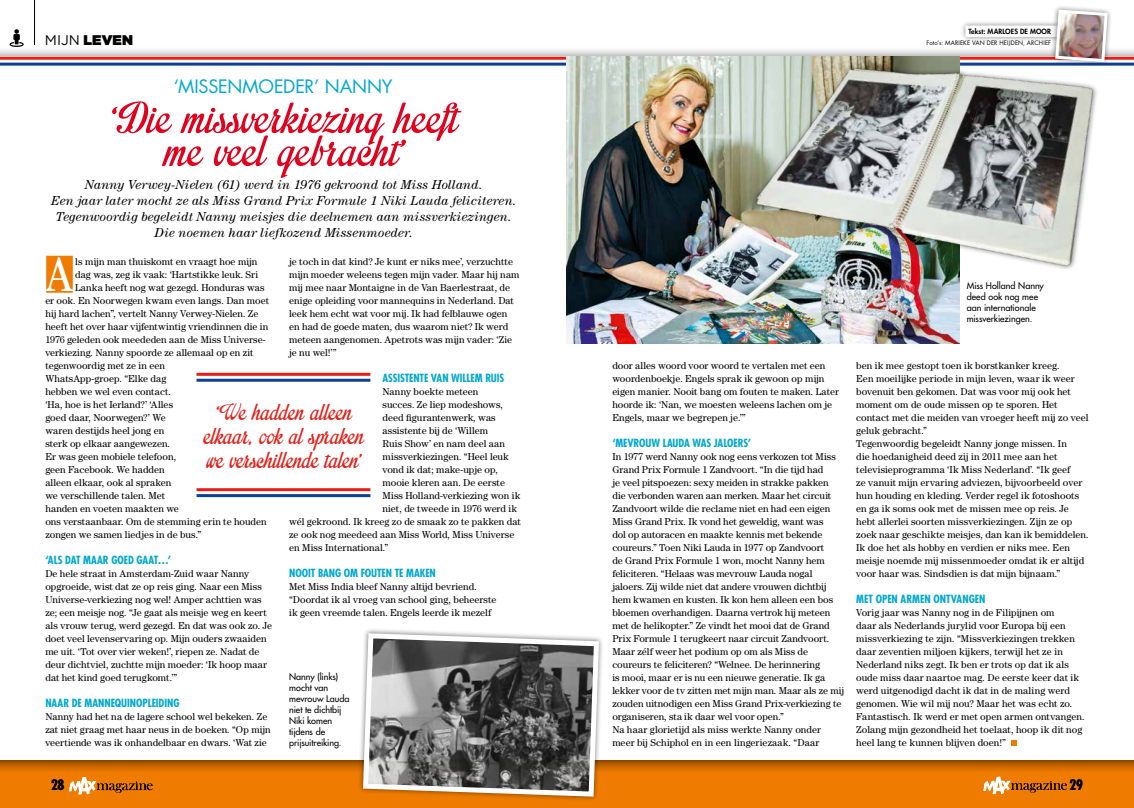
<style>
.page{position:relative;width:1134px;height:808px;background:#fff}
.page>*{position:absolute;margin:0;border:0;box-sizing:border-box;transform-origin:0 0}
.t1{font:60px "Impregnable Personal Use Only";color:#e3001d}
.t2{font:condensed 47.8px "Century Std";color:#fff}
.t3{font:32px/24px "Impregnable Personal Use Only";color:#e51e18;text-align:center;scale:.94 1}
.t4{font:18px "Futura Std";letter-spacing:-.01em;color:#00a8ce}
.t5{font:900 14px "Gotham";letter-spacing:.01em;color:#000}
.t6{font:700 condensed 14px "Futura Std";color:#000}
.t7{font:italic 13px/16px "Century Std";letter-spacing:.01em;color:#000;text-align:center}
.t8{font:700 condensed 11px "Futura Std";letter-spacing:-.005em;color:#00a8ce}
.t9{font:10px/13px "Century Std";color:#000}
.t10{font:500 9px/11px "Futura Std";color:#000}
.t11{font:800 7px "Futura Std";letter-spacing:.01em;color:#000}
.t12{font:6px "Futura Std";letter-spacing:.02em;color:#000}
.s1{font-weight:400}
</style>
<div class="page">
<div style="left:0;top:752px;width:1134px;height:56px;background:#ef7c00"></div>
<svg style="left:10px;top:29px;width:14px;height:17px"></svg>
<div style="left:0;top:46px;width:1134px;height:728px;background:#000;opacity:.4"></div>
<div style="left:0;top:57px;width:1134px;height:703px;background:#fff"></div>
<hr style="left:34px;top:0;width:1px;height:45px;background:#000">
<hr style="left:0;top:57px;width:1134px;height:3px;background:#e51e18">
<hr style="left:0;top:63px;width:1134px;height:3px;background:#0f3f93">
<div style="left:46px;top:256px;width:27px;height:37px;background:#ef7c00"></div>
<svg style="left:1011px;top:740px;width:6px;height:6px"></svg>
<img style="left:567px;top:57px;width:392px;height:286px">
<div style="left:358px;top:628px;width:246px;height:174px;background:#000;opacity:.5"></div>
<svg style="left:360px;top:631px;width:242px;height:168px;background:#807b75"></svg>
<hr style="left:197px;top:488px;width:173px;height:3px;background:#e51e18">
<hr style="left:197px;top:494px;width:173px;height:3px;background:#0f3f93">
<hr style="left:197px;top:373px;width:173px;height:3px;background:#e51e18">
<hr style="left:197px;top:379px;width:173px;height:3px;background:#0f3f93">
<img style="left:737px;top:6px;width:389px;height:302px">
<svg style="left:983px;top:776px;width:84px;height:19px"></svg>
<svg style="left:69px;top:777px;width:84px;height:18px"></svg>
<h3 class="t5" style="left:45px;top:30px;width:90px"><span class="s1">MIJN</span> LEVEN</h3>
<h3 class="t4" style="left:174px;top:75px;width:220px">‘MISSENMOEDER’ NANNY</h3>
<h1 class="t1" style="left:109px;top:91px;width:350px">‘Die missverkiezing heeft</h1>
<h1 class="t1" style="left:164px;top:124px;width:240px">me veel gebracht’</h1>
<p class="t7" style="left:51px;top:176px;width:467px">Nanny Verwey-Nielen (61) werd in 1976 gekroond tot Miss Holland.<br>Een jaar later mocht ze als Miss Grand Prix Formule 1 Niki Lauda feliciteren.<br>Tegenwoordig begeleidt Nanny meisjes die deelnemen aan missverkiezingen.<br>Die noemen haar liefkozend Missenmoeder.</p>
<h2 class="t2" style="left:46px;top:246px;width:28px">A</h2>
<p class="t9" style="left:75px;top:255px;width:184px">ls mijn man thuiskomt en vraagt hoe mijn</p>
<p class="t9" style="left:289px;top:255px;width:232px">je toch in dat kind? Je kunt er niks mee’, verzuchtte mijn moeder weleens tegen mijn vader. Maar hij nam mij mee naar Montaigne in de Van Baerlestraat, de enige opleiding voor mannequins in Nederland. Dat leek hem echt wat voor mij. Ik had felblauwe ogen en had de goede maten, dus waarom niet? Ik werd meteen aangenomen. Apetrots was mijn vader: ‘Zie je nu wel!’”</p>
<p class="t8" style="left:382px;top:371px;width:123px">ASSISTENTE VAN WILLEM RUIS</p>
<p class="t9" style="left:382px;top:385px;width:97px">Nanny boekte meteen</p>
<p class="t9" style="left:382px;top:398px;width:122px">succes. Ze liep modeshows,</p>
<p class="t9" style="left:382px;top:411px;width:115px">deed figurantenwerk, was</p>
<p class="t9" style="left:382px;top:424px;width:107px">assistente bij de ‘Willem</p>
<p class="t9" style="left:382px;top:437px;width:124px">Ruis Show’ en nam deel aan</p>
<p class="t9" style="left:382px;top:450px;width:128px">missverkiezingen. “Heel leuk</p>
<p class="t9" style="left:382px;top:463px;width:117px">vond ik dat; make-upje op,</p>
<p class="t9" style="left:382px;top:476px;width:124px">mooie kleren aan. De eerste</p>
<p class="t9" style="left:382px;top:489px;width:139px">Miss Holland-verkiezing won ik</p>
<p class="t9" style="left:382px;top:502px;width:136px">niet, de tweede in 1976 werd ik</p>
<p class="t9" style="left:289px;top:515px;width:233px">wél gekroond. Ik kreeg zo de smaak zo te pakken dat</p>
<p class="t9" style="left:289px;top:528px;width:227px">ze ook nog meedeed aan Miss World, Miss Universe</p>
<p class="t9" style="left:289px;top:541px;width:101px">en Miss International.”</p>
<p class="t8" style="left:289px;top:566px;width:148px">NOOIT BANG OM FOUTEN TE MAKEN</p>
<p class="t9" style="left:289px;top:580px;width:209px">Met Miss India bleef Nanny altijd bevriend. “Doordat ik al vroeg van school ging, beheerste ik geen vreemde talen. Engels leerde ik mezelf</p>
<p class="t9" style="left:75px;top:268px;width:184px">dag was, zeg ik vaak: ‘Hartstikke leuk. Sri</p>
<p class="t9" style="left:75px;top:281px;width:191px">Lanka heeft nog wat gezegd. Honduras was</p>
<p class="t9" style="left:45px;top:294px;width:225px">er ook. En Noorwegen kwam even langs. Dan moet</p>
<p class="t9" style="left:45px;top:307px;width:215px">hij hard lachen”, vertelt Nanny Verwey-Nielen. Ze</p>
<p class="t9" style="left:45px;top:320px;width:225px">heeft het over haar vijfentwintig vriendinnen die in</p>
<p class="t9" style="left:45px;top:333px;width:222px">1976 geleden ook meededen aan de Miss Universe-</p>
<p class="t9" style="left:45px;top:346px;width:210px">verkiezing. Nanny spoorde ze allemaal op en zit</p>
<p class="t9" style="left:45px;top:359px;width:121px">tegenwoordig met ze in een</p>
<p class="t9" style="left:45px;top:372px;width:123px">WhatsApp-groep. “Elke dag</p>
<p class="t9" style="left:45px;top:385px;width:127px">hebben we wel even contact.</p>
<p class="t9" style="left:45px;top:398px;width:129px">‘Ha, hoe is het Ierland?’ ‘Alles</p>
<p class="t9" style="left:45px;top:411px;width:122px">goed daar, Noorwegen?’ We</p>
<p class="t9" style="left:45px;top:424px;width:120px">waren destijds heel jong en</p>
<p class="t9" style="left:45px;top:437px;width:126px">sterk op elkaar aangewezen.</p>
<p class="t9" style="left:45px;top:450px;width:132px">Er was geen mobiele telefoon,</p>
<p class="t9" style="left:45px;top:463px;width:121px">geen Facebook. We hadden</p>
<p class="t9" style="left:45px;top:476px;width:127px">alleen elkaar, ook al spraken</p>
<p class="t9" style="left:45px;top:489px;width:121px">we verschillende talen. Met</p>
<p class="t9" style="left:45px;top:502px;width:135px">handen en voeten maakten we</p>
<p class="t9" style="left:45px;top:515px;width:223px">ons verstaanbaar. Om de stemming erin te houden</p>
<p class="t9" style="left:45px;top:528px;width:157px">zongen we samen liedjes in de bus.”</p>
<p class="t8" style="left:45px;top:553px;width:127px">‘ALS DAT MAAR GOED GAAT…’</p>
<p class="t9" style="left:45px;top:567px;width:228px">De hele straat in Amsterdam-Zuid waar Nanny opgroeide, wist dat ze op reis ging. Naar een Miss Universe-verkiezing nog wel! Amper achttien was ze; een meisje nog. “Je gaat als meisje weg en keert als vrouw terug, werd gezegd. En dat was ook zo. Je doet veel levenservaring op. Mijn ouders zwaaiden me uit. ‘Tot over vier weken!’, riepen ze. Nadat de deur dichtviel, zuchtte mijn moeder: ‘Ik hoop maar dat het kind goed terugkomt.’”</p>
<p class="t8" style="left:45px;top:696px;width:136px">NAAR DE MANNEQUINOPLEIDING</p>
<p class="t9" style="left:45px;top:710px;width:227px">Nanny had het na de lagere school wel bekeken. Ze zat niet graag met haar neus in de boeken. “Op mijn veertiende was ik onhandelbaar en dwars. ‘Wat zie</p>
<h3 class="t3" style="left:203px;top:400px;width:172px">‘We hadden alleen elkaar, ook al spraken we verschillende talen’</h3>
<p class="t10" style="left:289px;top:672px;width:62px">Nanny (links) mocht van mevrouw Lauda niet te dichtbij<br>Niki komen tijdens de prijsuitreiking.</p>
<p class="t11" style="left:968px;top:27px;width:84px">Tekst: MARLOES DE MOOR</p>
<p class="t12" style="left:926px;top:39px;width:126px">Foto’s: MARIEKE VAN DER HEIJDEN, ARCHIEF</p>
<p class="t10" style="left:967px;top:280px;width:79px">Miss Holland Nanny deed ook nog mee aan internationale missverkiezingen.</p>
<p class="t9" style="left:612px;top:359px;width:228px">door alles woord voor woord te vertalen met een woordenboekje. Engels sprak ik gewoon op mijn eigen manier. Nooit bang om fouten te maken. Later hoorde ik: ‘Nan, we moesten weleens lachen om je Engels, maar we begrepen je.’”</p>
<p class="t8" style="left:612px;top:436px;width:140px">‘MEVROUW LAUDA WAS JALOERS’</p>
<p class="t9" style="left:612px;top:450px;width:233px">In 1977 werd Nanny ook nog eens verkozen tot Miss Grand Prix Formule 1 Zandvoort. “In die tijd had<br>je veel pitspoezen: sexy meiden in strakke pakken die verbonden waren aan merken. Maar het circuit Zandvoort wilde die reclame niet en had een eigen Miss Grand Prix. Ik vond het geweldig, want was<br>dol op autoracen en maakte kennis met bekende coureurs.” Toen Niki Lauda in 1977 op Zandvoort<br>de Grand Prix Formule 1 won, mocht Nanny hem feliciteren. “Helaas was mevrouw Lauda nogal jaloers. Zij wilde niet dat andere vrouwen dichtbij hem kwamen en kusten. Ik kon hem alleen een bos bloemen overhandigen. Daarna vertrok hij meteen met de helikopter.” Ze vindt het mooi dat de Grand Prix Formule 1 terugkeert naar circuit Zandvoort.<br>Maar zélf weer het podium op om als Miss de coureurs te feliciteren? “Welnee. De herinnering<br>is mooi, maar er is nu een nieuwe generatie. Ik ga lekker voor de tv zitten met mijn man. Maar als ze mij zouden uitnodigen een Miss Grand Prix-verkiezing te organiseren, sta ik daar wel voor open.”<br>Na haar glorietijd als miss werkte Nanny onder meer bij Schiphol en in een lingeriezaak. “Daar</p>
<p class="t9" style="left:856px;top:359px;width:234px">ben ik mee gestopt toen ik borstkanker kreeg.<br>Een moeilijke periode in mijn leven, waar ik weer bovenuit ben gekomen. Dat was voor mij ook het moment om de oude missen op te sporen. Het contact met die meiden van vroeger heeft mij zo veel geluk gebracht.”<br>Tegenwoordig begeleidt Nanny jonge missen. In<br>die hoedanigheid deed zij in 2011 mee aan het televisieprogramma ‘Ik Miss Nederland’. “Ik geef<br>ze vanuit mijn ervaring adviezen, bijvoorbeeld over hun houding en kleding. Verder regel ik fotoshoots en ga ik soms ook met de missen mee op reis. Je hebt allerlei soorten missverkiezingen. Zijn ze op zoek naar geschikte meisjes, dan kan ik bemiddelen.<br>Ik doe het als hobby en verdien er niks mee. Een meisje noemde mij missenmoeder omdat ik er altijd voor haar was. Sindsdien is dat mijn bijnaam.”</p>
<p class="t8" style="left:856px;top:592px;width:131px">MET OPEN ARMEN ONTVANGEN</p>
<p class="t9" style="left:856px;top:606px;width:230px">Vorig jaar was Nanny nog in de Filipijnen om<br>daar als Nederlands jurylid voor Europa bij een missverkiezing te zijn. “Missverkiezingen trekken daar zeventien miljoen kijkers, terwijl het ze in Nederland niks zegt. Ik ben er trots op dat ik als oude miss daar naartoe mag. De eerste keer dat ik werd uitgenodigd dacht ik dat in de maling werd genomen. Wie wil mij nou? Maar het was echt zo.<br>Fantastisch. Ik werd er met open armen ontvangen.<br>Zolang mijn gezondheid het toelaat, hoop ik dit nog heel lang te kunnen blijven doen!”</p>
<h3 class="t6" style="left:51px;top:776px;width:15px">28</h3>
<h3 class="t6" style="left:1069px;top:776px;width:15px">29</h3>
</div>
